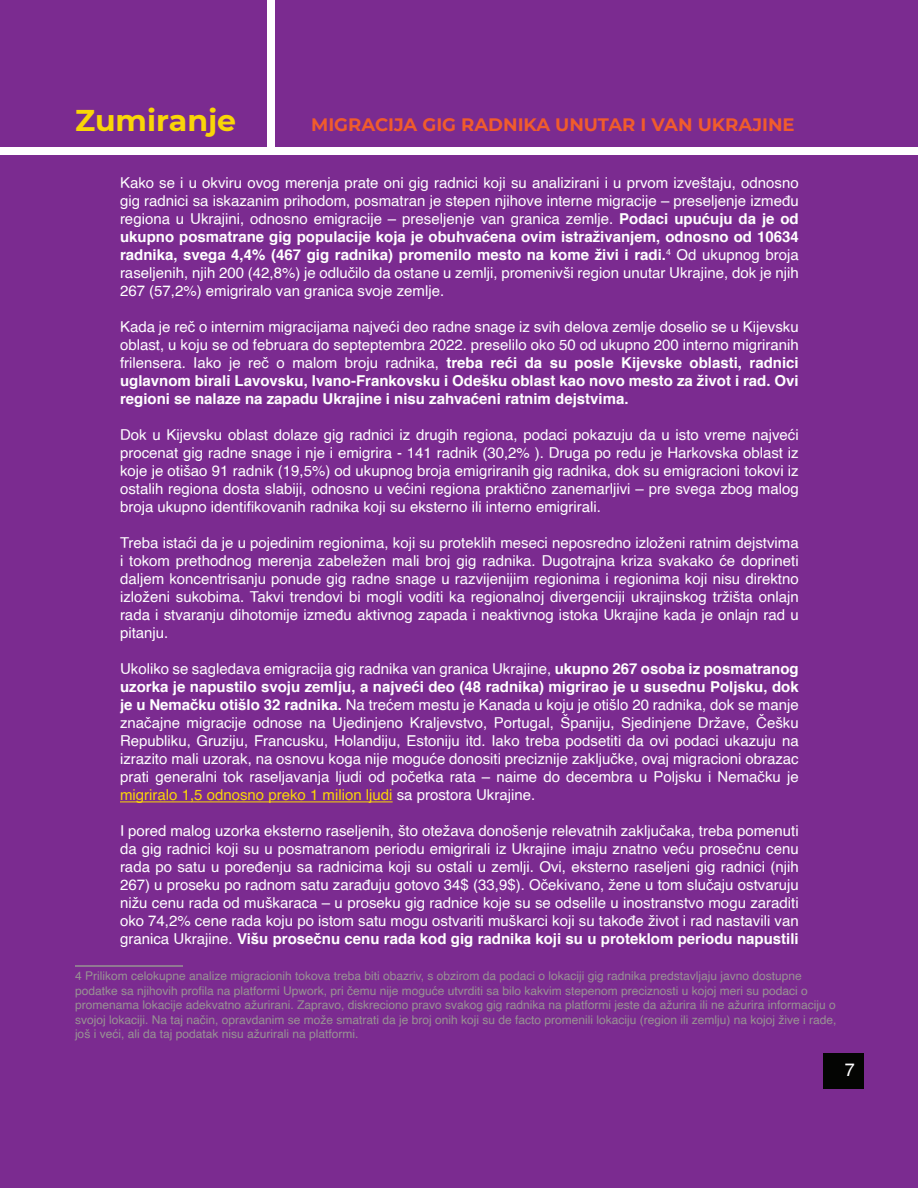
<style>
.page{position:relative;width:918px;height:1188px;background:#7b2b90}
.page>*{position:absolute;margin:0;border:0;box-sizing:border-box;transform-origin:0 0}
.t1{font:700 30px "Montserrat";color:#f9d607}
.t2{font:700 18px "Montserrat";color:#f05c2c}
.t3{font:18px "Helvetica";color:#fff}
.t4{font:15px/18px "Helvetica";color:#fff;text-align:justify}
.t5{font:12px/14.4px "Helvetica";color:#989393}
.s1{font-weight:700}
.s2{color:#f9d607}
</style>
<div class="page">
<div style="left:824px;top:1053px;width:40px;height:36px;background:#040503"></div>
<hr style="left:120px;top:802px;width:273px;height:1px;background:#f9d607">
<hr style="left:75px;top:965px;width:108px;height:2px;background:#989393">
<div style="left:0;top:147px;width:918px;height:7px;background:#fff"></div>
<div style="left:267px;top:0;width:7px;height:151px;background:#fff"></div>
<h1 class="t1" style="left:75px;top:99px;width:163px">Zumiranje</h1>
<p class="t2" style="left:311px;top:112px;width:485px">MIGRACIJA GIG RADNIKA UNUTAR I VAN UKRAJINE</p>
<p class="t4" style="left:120px;top:174px;width:680px">Kako se i u okviru ovog merenja prate oni gig radnici koji su analizirani i u prvom izveštaju, odnosno gig radnici sa iskazanim prihodom, posmatran je stepen njihove interne migracije – preseljenje između regiona u Ukrajini, odnosno emigracije – preseljenje van granica zemlje. <span class="s1">Podaci upućuju da je od ukupno posmatrane gig populacije koja je obuhvaćena ovim istraživanjem, odnosno od 10634 radnika, svega 4,4% (467 gig radnika) promenilo mesto na kome živi i radi.</span><sup>4</sup> Od ukupnog broja raseljenih, njih 200 (42,8%) je odlučilo da ostane u zemlji, promenivši region unutar Ukrajine, dok je njih 267 (57,2%) emigriralo van granica svoje zemlje.</p>
<p class="t4" style="left:120px;top:318px;width:680px">Kada je reč o internim migracijama najveći deo radne snage iz svih delova zemlje doselio se u Kijevsku oblast, u koju se od februara do septeptembra 2022. preselilo oko 50 od ukupno 200 interno migriranih frilensera. Iako je reč o malom broju radnika, <span class="s1">treba reći da su posle Kijevske oblasti, radnici uglavnom birali Lavovsku, Ivano-Frankovsku i Odešku oblast kao novo mesto za život i rad. Ovi regioni se nalaze na zapadu Ukrajine i nisu zahvaćeni ratnim dejstvima.</span></p>
<p class="t4" style="left:120px;top:426px;width:680px">Dok u Kijevsku oblast dolaze gig radnici iz drugih regiona, podaci pokazuju da u isto vreme najveći procenat gig radne snage i nje i emigrira - 141 radnik (30,2% ). Druga po redu je Harkovska oblast iz koje je otišao 91 radnik (19,5%) od ukupnog broja emigriranih gig radnika, dok su emigracioni tokovi iz ostalih regiona dosta slabiji, odnosno u većini regiona praktično zanemarljivi – pre svega zbog malog broja ukupno identifikovanih radnika koji su eksterno ili interno emigrirali.</p>
<p class="t4" style="left:120px;top:534px;width:680px">Treba istaći da je u pojedinim regionima, koji su proteklih meseci neposredno izloženi ratnim dejstvima i tokom prethodnog merenja zabeležen mali broj gig radnika. Dugotrajna kriza svakako će doprineti daljem koncentrisanju ponude gig radne snage u razvijenijim regionima i regionima koji nisu direktno izloženi sukobima. Takvi trendovi bi mogli voditi ka regionalnoj divergenciji ukrajinskog tržišta onlajn rada i stvaranju dihotomije između aktivnog zapada i neaktivnog istoka Ukrajine kada je onlajn rad u pitanju.</p>
<p class="t4" style="left:120px;top:660px;width:680px">Ukoliko se sagledava emigracija gig radnika van granica Ukrajine, <span class="s1">ukupno 267 osoba iz posmatranog uzorka je napustilo svoju zemlju, a najveći deo (48 radnika) migrirao je u susednu Poljsku, dok je u Nemačku otišlo 32 radnika.</span> Na trećem mestu je Kanada u koju je otišlo 20 radnika, dok se manje značajne migracije odnose na Ujedinjeno Kraljevstvo, Portugal, Španiju, Sjedinjene Države, Češku Republiku, Gruziju, Francusku, Holandiju, Estoniju itd. Iako treba podsetiti da ovi podaci ukazuju na izrazito mali uzorak, na osnovu koga nije moguće donositi preciznije zaključke, ovaj migracioni obrazac prati generalni tok raseljavanja ljudi od početka rata – naime do decembra u Poljsku i Nemačku je <span class="s2">migriralo 1,5 odnosno preko 1 milion ljudi</span> sa prostora Ukrajine.</p>
<p class="t4" style="left:120px;top:822px;width:680px">I pored malog uzorka eksterno raseljenih, što otežava donošenje relevatnih zaključaka, treba pomenuti da gig radnici koji su u posmatranom periodu emigrirali iz Ukrajine imaju znatno veću prosečnu cenu rada po satu u poređenju sa radnicima koji su ostali u zemlji. Ovi, eksterno raseljeni gig radnici (njih 267) u proseku po radnom satu zarađuju gotovo 34$ (33,9$). Očekivano, žene u tom slučaju ostvaruju nižu cenu rada od muškaraca – u proseku gig radnice koje su se odselile u inostranstvo mogu zaraditi oko 74,2% cene rada koju po istom satu mogu ostvariti muškarci koji su takođe život i rad nastavili van granica Ukrajine. <span class="s1">Višu prosečnu cenu rada kod gig radnika koji su u proteklom periodu napustili</span></p>
<p class="t5" style="left:75px;top:969px;width:763px">4 Prilikom celokupne analize migracionih tokova treba biti obazriv, s obzirom da podaci o lokaciji gig radnika predstavljaju javno dostupne podatke sa njihovih profila na platformi Upwork, pri čemu nije moguće utvrditi sa bilo kakvim stepenom preciznosti u kojoj meri su podaci o promenama lokacije adekvatno ažurirani. Zapravo, diskreciono pravo svakog gig radnika na platformi jeste da ažurira ili ne ažurira informaciju o svojoj lokaciji. Na taj način, opravdanim se može smatrati da je broj onih koji su de facto promenili lokaciju (region ili zemlju) na kojoj žive i rade, još i veći, ali da taj podatak nisu ažurirali na platformi.</p>
<p class="t3" style="left:845px;top:1055px;width:12px">7</p>
</div>
